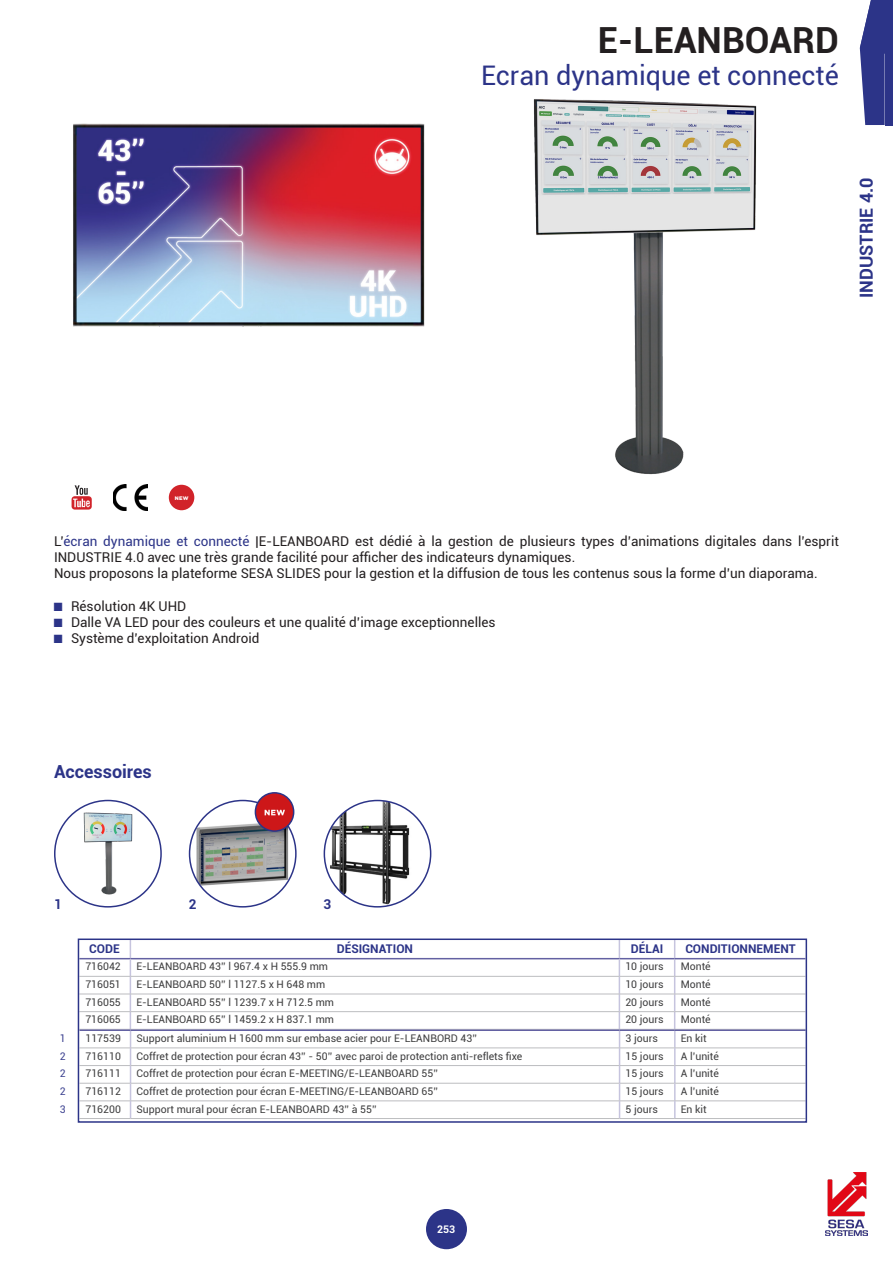
<style>
.page{position:relative;width:893px;height:1263px;background:#fff}
.page>*{position:absolute;margin:0;border:0;box-sizing:border-box;transform-origin:0 0}
.t1{font:700 36px "Roboto";color:#231f20}
.t2{font:27px "Roboto";color:#2c3488}
.t3{font:700 18px "Roboto";color:#2c3488}
.t4{font:13.5px/16.2px "Roboto";color:#231f20}
.t5{font:700 13.5px "Roboto";color:#2c3488}
.t6{font:700 12px "Roboto";color:#2c3488}
.t7{font:10.5px "Roboto";color:#3e3e3f}
.t8{font:10.5px "Roboto";color:#3e4391}
.t9{font:700 10.5px "Roboto";color:#fff}
.t10{font:900 5.1px "Gotham";color:#fff}
.s1{color:#2c3488}
.s2{font-family:"Courier New";color:#2c3488}
</style>
<div class="page">
<div style="left:426px;top:1209px;width:41px;height:40px;background:#2c3488;border-radius:50%"></div>
<img style="left:826px;top:1172px;width:42px;height:63px">
<svg style="left:860px;top:0;width:33px;height:125px;background:#444b95"></svg>
<img style="left:73px;top:123px;width:352px;height:204px">
<img style="left:533px;top:99px;width:224px;height:376px">
<svg style="left:72px;top:485px;width:20px;height:25px"></svg>
<img style="left:114px;top:485px;width:34px;height:25px">
<div style="left:169px;top:485px;width:25px;height:25px;background:#d1232a;border-radius:50%"></div>
<img style="left:57px;top:800px;width:102px;height:107px">
<div style="left:54px;top:800px;width:108px;height:107px;border:2px solid #2c3488;border-radius:50%"></div>
<img style="left:190px;top:815px;width:106px;height:77px">
<div style="left:189px;top:800px;width:108px;height:107px;border:2px solid #2c3488;border-radius:50%"></div>
<img style="left:330px;top:800px;width:95px;height:107px">
<div style="left:324px;top:800px;width:107px;height:107px;border:2px solid #2c3488;border-radius:50%"></div>
<svg style="left:77px;top:938px;width:731px;height:185px"></svg>
<img style="left:255px;top:793px;width:39px;height:38px;border-radius:19px">
<div style="left:255px;top:792px;width:39px;height:40px;border:2px solid #2c3488;border-radius:50%"></div>
<h1 class="t1" style="left:598px;top:14px;width:243px">E-LEANBOARD</h1>
<h2 class="t2" style="left:481px;top:56px;width:359px">Ecran dynamique et connecté</h2>
<h3 class="t3" style="left:854px;top:298px;width:122px;rotate:-90deg">INDUSTRIE 4.0</h3>
<p class="t10" style="left:175px;top:494px;width:15px">NEW</p>
<p class="t4" style="left:54px;top:532px;width:786px">L’<span class="s1">écran dynamique et connecté</span> |E-LEANBOARD est dédié à la gestion de plusieurs types d’animations digitales dans l’esprit<br>INDUSTRIE 4.0 avec une très grande facilité pour afficher des indicateurs dynamiques.<br>Nous proposons la plateforme SESA SLIDES pour la gestion et la diffusion de tous les contenus sous la forme d’un diaporama.</p>
<p class="t4" style="left:54px;top:597px;width:134px"><span class="s2">■</span> Résolution 4K UHD</p>
<p class="t4" style="left:54px;top:613px;width:443px"><span class="s2">■</span> Dalle VA LED pour des couleurs et une qualité d’image exceptionnelles</p>
<p class="t4" style="left:54px;top:630px;width:207px"><span class="s2">■</span> Système d’exploitation Android</p>
<h3 class="t3" style="left:54px;top:759px;width:99px">Accessoires</h3>
<p class="t5" style="left:54px;top:894px;width:9px">1</p>
<p class="t5" style="left:189px;top:894px;width:9px">2</p>
<p class="t5" style="left:324px;top:894px;width:9px">3</p>
<p class="t6" style="left:89px;top:940px;width:32px">CODE</p>
<p class="t6" style="left:337px;top:940px;width:78px">DÉSIGNATION</p>
<p class="t6" style="left:631px;top:940px;width:34px">DÉLAI</p>
<p class="t6" style="left:685px;top:940px;width:112px">CONDITIONNEMENT</p>
<p class="t7" style="left:85px;top:959px;width:37px">716042</p>
<p class="t7" style="left:136px;top:959px;width:193px">E-LEANBOARD 43’’ l 967.4 x H 555.9 mm</p>
<p class="t7" style="left:625px;top:959px;width:40px">10 jours</p>
<p class="t7" style="left:681px;top:959px;width:32px">Monté</p>
<p class="t7" style="left:85px;top:977px;width:37px">716051</p>
<p class="t7" style="left:136px;top:977px;width:190px">E-LEANBOARD 50’’ l 1127.5 x H 648 mm</p>
<p class="t7" style="left:625px;top:977px;width:40px">10 jours</p>
<p class="t7" style="left:681px;top:977px;width:32px">Monté</p>
<p class="t7" style="left:85px;top:994px;width:37px">716055</p>
<p class="t7" style="left:136px;top:994px;width:199px">E-LEANBOARD 55’’ l 1239.7 x H 712.5 mm</p>
<p class="t7" style="left:625px;top:994px;width:40px">20 jours</p>
<p class="t7" style="left:681px;top:994px;width:32px">Monté</p>
<p class="t7" style="left:85px;top:1012px;width:37px">716065</p>
<p class="t7" style="left:136px;top:1012px;width:199px">E-LEANBOARD 65’’ l 1459.2 x H 837.1 mm</p>
<p class="t7" style="left:625px;top:1012px;width:40px">20 jours</p>
<p class="t7" style="left:681px;top:1012px;width:32px">Monté</p>
<p class="t8" style="left:60px;top:1031px;width:7px">1</p>
<p class="t7" style="left:85px;top:1031px;width:37px">117539</p>
<p class="t7" style="left:137px;top:1031px;width:342px">Support aluminium H 1600 mm sur embase acier pour E-LEANBORD 43’’</p>
<p class="t7" style="left:625px;top:1031px;width:34px">3 jours</p>
<p class="t7" style="left:681px;top:1031px;width:27px">En kit</p>
<p class="t8" style="left:60px;top:1048px;width:7px">2</p>
<p class="t7" style="left:85px;top:1048px;width:37px">716110</p>
<p class="t7" style="left:137px;top:1048px;width:387px">Coffret de protection pour écran 43’’ - 50’’ avec paroi de protection anti-reflets fixe</p>
<p class="t7" style="left:625px;top:1048px;width:40px">15 jours</p>
<p class="t7" style="left:681px;top:1048px;width:40px">A l’unité</p>
<p class="t8" style="left:60px;top:1066px;width:7px">2</p>
<p class="t7" style="left:85px;top:1066px;width:37px">716111</p>
<p class="t7" style="left:137px;top:1066px;width:303px">Coffret de protection pour écran E-MEETING/E-LEANBOARD 55’’</p>
<p class="t7" style="left:625px;top:1066px;width:40px">15 jours</p>
<p class="t7" style="left:681px;top:1066px;width:40px">A l’unité</p>
<p class="t8" style="left:60px;top:1084px;width:7px">2</p>
<p class="t7" style="left:85px;top:1084px;width:37px">716112</p>
<p class="t7" style="left:137px;top:1084px;width:303px">Coffret de protection pour écran E-MEETING/E-LEANBOARD 65’’</p>
<p class="t7" style="left:625px;top:1084px;width:40px">15 jours</p>
<p class="t7" style="left:681px;top:1084px;width:40px">A l’unité</p>
<p class="t8" style="left:60px;top:1101px;width:7px">3</p>
<p class="t7" style="left:85px;top:1101px;width:37px">716200</p>
<p class="t7" style="left:137px;top:1101px;width:242px">Support mural pour écran E-LEANBOARD 43’’ à 55’’</p>
<p class="t7" style="left:625px;top:1101px;width:34px">5 jours</p>
<p class="t7" style="left:681px;top:1101px;width:27px">En kit</p>
<p class="t9" style="left:437px;top:1222px;width:20px">253</p>
</div>
